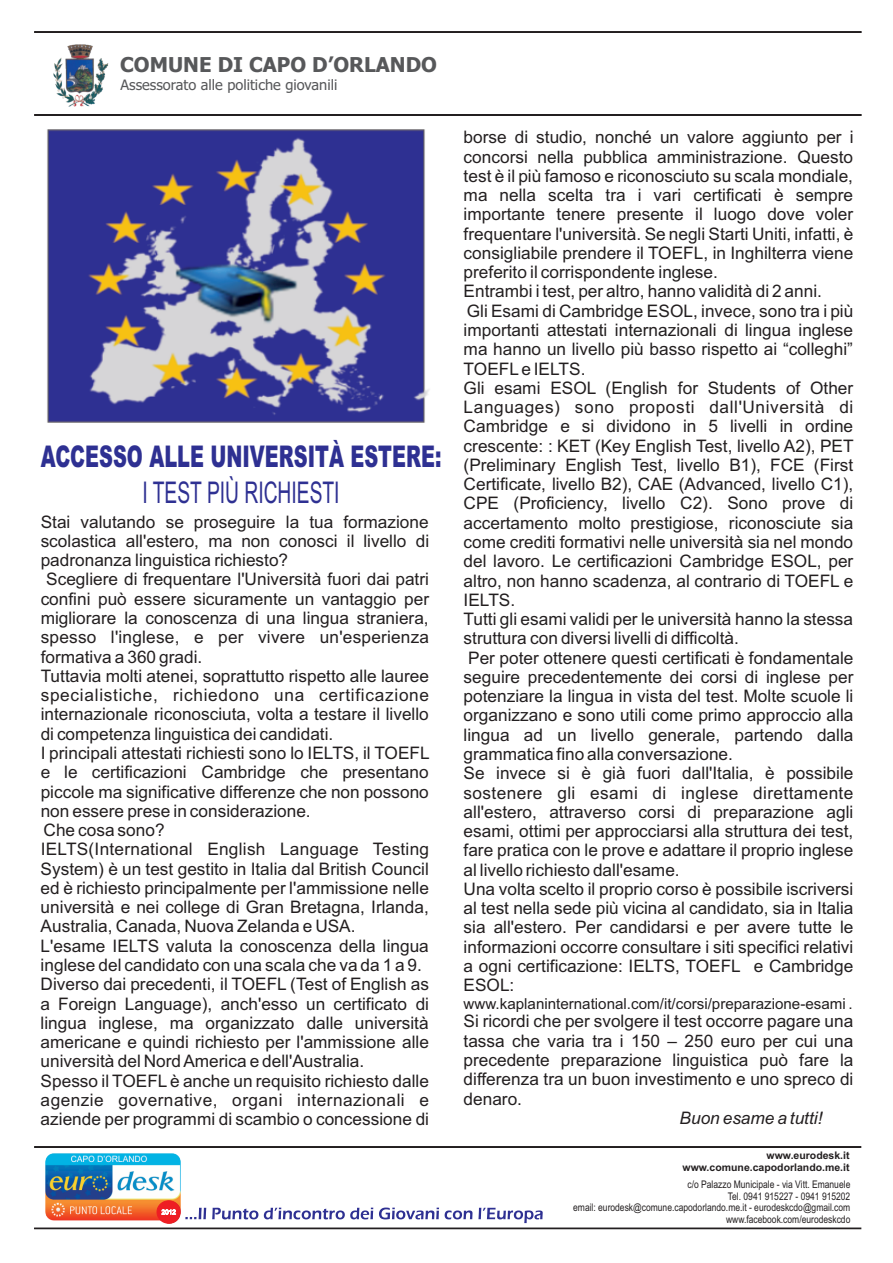
<style>
.page{position:relative;width:893px;height:1263px;background:#fff}
.page>*{position:absolute;margin:0;border:0;box-sizing:border-box;transform-origin:0 0}
.t1{font:900 29.85px "Arial";color:#2e3092;scale:.64 1}
.t2{font:29.85px "Arial";color:#2e3092;scale:.64 1}
.t3{font:700 20.55px "Tahoma";color:#57585a}
.t4{font:17.25px/19.2px "Arial";color:#231f20}
.t5{font:17.25px "Arial";letter-spacing:.04em;color:#231f20}
.t6{font:17.25px "Arial";letter-spacing:.025em;color:#231f20}
.t7{font:italic 17.25px "Arial";color:#231f20}
.t8{font:15.15px "Arial";color:#231f20}
.t9{font:14.4px "Tahoma";color:#57585a}
.t10{font:10.5px/11.7px "Arial";color:#231f20;text-align:right;scale:.81 1}
.t11{font:700 10.5px/11.7px "Arial";color:#231f20;text-align:right}
</style>
<div class="page">
<div style="left:34px;top:1227px;width:827px;height:2px;border:1px solid #231f20"></div>
<div style="left:34px;top:1146px;width:827px;height:2px;border:1px solid #231f20"></div>
<svg style="left:185px;top:1207px;width:188px;height:12px"></svg>
<svg style="left:379px;top:1207px;width:164px;height:16px"></svg>
<img style="left:45px;top:1154px;width:135px;height:69px">
<div style="left:157px;top:1200px;width:23px;height:23px;background:#ee1d23;border:1px solid #ee1d23;border-radius:50%"></div>
<svg style="left:161px;top:1209px;width:15px;height:6px"></svg>
<div style="left:34px;top:31px;width:828px;height:2px;border:1px solid #231f20"></div>
<img style="left:54px;top:44px;width:55px;height:62px">
<div style="left:34px;top:114px;width:828px;height:2px;border:1px solid #231f20"></div>
<img style="left:47px;top:129px;width:382px;height:293px">
<p class="t3" style="left:120px;top:56px;width:318px">COMUNE DI CAPO D’ORLANDO</p>
<p class="t9" style="left:121px;top:79px;width:218px">Assessorato alle politiche giovanili</p>
<h1 class="t1" style="left:41px;top:445px;width:628px">ACCESSO ALLE UNIVERSITÀ ESTERE:</h1>
<h1 class="t2" style="left:142px;top:481px;width:310px">I TEST PIÙ RICHIESTI</h1>
<p class="t4" style="left:41px;top:514px;width:390px">Stai valutando se proseguire la tua formazione</p>
<p class="t4" style="left:41px;top:533px;width:390px">scolastica all'estero, ma non conosci il livello di</p>
<p class="t4" style="left:41px;top:552px;width:249px">padronanza linguistica richiesto?</p>
<p class="t4" style="left:46px;top:571px;width:384px">Scegliere di frequentare l'Università fuori dai patri</p>
<p class="t4" style="left:41px;top:591px;width:390px">confini può essere sicuramente un vantaggio per</p>
<p class="t4" style="left:41px;top:610px;width:390px">migliorare la conoscenza di una lingua straniera,</p>
<p class="t4" style="left:41px;top:629px;width:390px">spesso l'inglese, e per vivere un'esperienza</p>
<p class="t4" style="left:41px;top:648px;width:163px">formativa a 360 gradi.</p>
<p class="t4" style="left:41px;top:668px;width:390px">Tuttavia molti atenei, soprattutto rispetto alle lauree</p>
<p class="t5" style="left:41px;top:688px;width:390px">specialistiche, richiedono una certificazione</p>
<p class="t4" style="left:41px;top:706px;width:390px">internazionale riconosciuta, volta a testare il livello</p>
<p class="t4" style="left:41px;top:726px;width:294px">di competenza linguistica dei candidati.</p>
<p class="t4" style="left:41px;top:745px;width:390px">I principali attestati richiesti sono lo IELTS, il TOEFL</p>
<p class="t4" style="left:41px;top:764px;width:390px">e le certificazioni Cambridge che presentano</p>
<p class="t4" style="left:41px;top:783px;width:390px">piccole ma significative differenze che non possono</p>
<p class="t4" style="left:41px;top:803px;width:272px">non essere prese in considerazione.</p>
<p class="t4" style="left:44px;top:822px;width:123px">Che cosa sono?</p>
<p class="t4" style="left:41px;top:841px;width:390px">IELTS(International English Language Testing</p>
<p class="t4" style="left:41px;top:860px;width:390px">System) è un test gestito in Italia dal British Council</p>
<p class="t4" style="left:41px;top:880px;width:390px">ed è richiesto principalmente per l'ammissione nelle</p>
<p class="t4" style="left:41px;top:899px;width:390px">università e nei college di Gran Bretagna, Irlanda,</p>
<p class="t4" style="left:41px;top:918px;width:316px">Australia, Canada, Nuova Zelanda e USA.</p>
<p class="t4" style="left:41px;top:937px;width:390px">L'esame IELTS valuta la conoscenza della lingua</p>
<p class="t4" style="left:41px;top:957px;width:383px">inglese del candidato con una scala che va da 1 a 9.</p>
<p class="t4" style="left:41px;top:976px;width:390px">Diverso dai precedenti, il TOEFL (Test of English as</p>
<p class="t4" style="left:41px;top:995px;width:390px">a Foreign Language), anch'esso un certificato di</p>
<p class="t4" style="left:41px;top:1015px;width:390px">lingua inglese, ma organizzato dalle università</p>
<p class="t4" style="left:41px;top:1034px;width:390px">americane e quindi richiesto per l'ammissione alle</p>
<p class="t4" style="left:41px;top:1053px;width:325px">università del Nord America e dell'Australia.</p>
<p class="t4" style="left:41px;top:1072px;width:390px">Spesso il TOEFL è anche un requisito richiesto dalle</p>
<p class="t6" style="left:41px;top:1093px;width:390px">agenzie governative, organi internazionali e</p>
<p class="t4" style="left:41px;top:1111px;width:390px">aziende per programmi di scambio o concessione di</p>
<p class="t4" style="left:464px;top:129px;width:392px">borse di studio, nonché un valore aggiunto per i concorsi nella pubblica amministrazione. Questo test è il più famoso e riconosciuto su scala mondiale, ma nella scelta tra i vari certificati è sempre importante tenere presente il luogo dove voler frequentare l'università. Se negli Starti Uniti, infatti, è consigliabile prendere il TOEFL, in Inghilterra viene preferito il corrispondente inglese.<br>Entrambi i test, per altro, hanno validità di 2 anni.<br>Gli Esami di Cambridge ESOL, invece, sono tra i più importanti attestati internazionali di lingua inglese ma hanno un livello più basso rispetto ai “colleghi” TOEFLe IELTS.<br>Gli esami ESOL (English for Students of Other Languages) sono proposti dall'Università di Cambridge e si dividono in 5 livelli in ordine crescente: : KET (Key English Test, livello A2), PET (Preliminary English Test, livello B1), FCE (First Certificate, livello B2), CAE (Advanced, livello C1), CPE (Proficiency, livello C2). Sono prove di accertamento molto prestigiose, riconosciute sia come crediti formativi nelle università sia nel mondo del lavoro. Le certificazioni Cambridge ESOL, per altro, non hanno scadenza, al contrario di TOEFL e IELTS.<br>Tutti gli esami validi per le università hanno la stessa struttura con diversi livelli di difficoltà.<br>Per poter ottenere questi certificati è fondamentale seguire precedentemente dei corsi di inglese per potenziare la lingua in vista del test. Molte scuole li organizzano e sono utili come primo approccio alla lingua ad un livello generale, partendo dalla grammatica fino alla conversazione.<br>Se invece si è già fuori dall'Italia, è possibile sostenere gli esami di inglese direttamente all'estero, attraverso corsi di preparazione agli esami, ottimi per approcciarsi alla struttura dei test, fare pratica con le prove e adattare il proprio inglese al livello richiesto dall'esame.<br>Una volta scelto il proprio corso è possibile iscriversi al test nella sede più vicina al candidato, sia in Italia sia all'estero. Per candidarsi e per avere tutte le informazioni occorre consultare i siti specifici relativi a ogni certificazione: IELTS, TOEFL e Cambridge ESOL:</p>
<p class="t8" style="left:464px;top:997px;width:391px">www.kaplaninternational.com/it/corsi/preparazione-esami .</p>
<p class="t4" style="left:464px;top:1013px;width:391px;text-align:justify">Si ricordi che per svolgere il test occorre pagare una tassa che varia tra i 150 – 250 euro per cui una precedente preparazione linguistica può fare la differenza tra un buon investimento e uno spreco di denaro.</p>
<p class="t7" style="left:680px;top:1111px;width:144px">Buon esame a tutti!</p>
<p class="t11" style="left:682px;top:1150px;width:169px">www.eurodesk.it www.comune.capodorlando.me.it</p>
<p class="t10" style="left:573px;top:1179px;width:344px">c/o Palazzo Municipale - via Vitt. Emanuele<br>Tel. 0941 915227 - 0941 915202<br>email: eurodesk@comune.capodorlando.me.it - eurodeskcdo@gmail.com www.facebook.com/eurodeskcdo</p>
</div>
